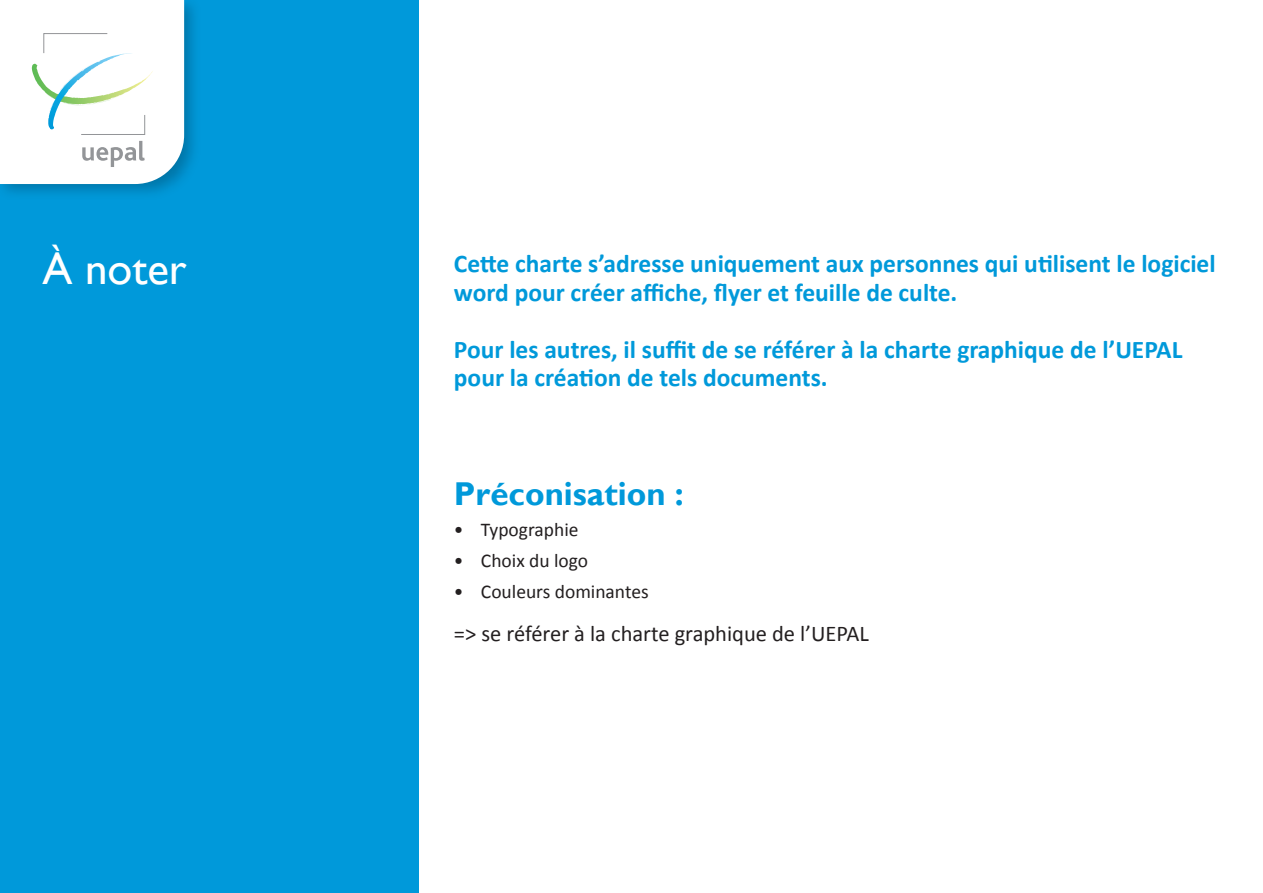
<style>
.page{position:relative;width:1263px;height:893px;background:#fff}
.page>*{position:absolute;margin:0;border:0;box-sizing:border-box;transform-origin:0 0}
.t1{font:45px "Gill Sans";color:#fff}
.t2{font:700 33px "Gill Sans";color:#0099da}
.t3{font:700 25.5px/28.5px "Calibri";color:#0099da}
.t4{font:22.5px "Calibri";color:#231f20}
.t5{font:19.5px "Calibri";color:#231f20}
</style>
<div class="page">
<div style="left:0;top:0;width:419px;height:893px;background:#0099da"></div>
<img style="left:3px;top:0;width:192px;height:194px">
<svg style="left:0;top:0;width:184px;height:184px;background:#f5f9f8"></svg>
<h1 class="t1" style="left:43px;top:243px;width:146px">À noter</h1>
<p class="t3" style="left:454px;top:249px;width:763px">Cette charte s’adresse uniquement aux personnes qui utilisent le logiciel word pour créer affiche, flyer et feuille de culte.</p>
<p class="t3" style="left:454px;top:335px;width:730px">Pour les autres, il suffit de se référer à la charte graphique de l’UEPAL pour la création de tels documents.</p>
<p class="t2" style="left:454px;top:474px;width:231px">Préconisation :</p>
<p class="t5" style="left:454px;top:517px;width:126px">• Typographie</p>
<p class="t5" style="left:454px;top:548px;width:136px">• Choix du logo</p>
<p class="t5" style="left:454px;top:579px;width:196px">• Couleurs dominantes</p>
<p class="t4" style="left:454px;top:619px;width:416px">=&gt; se référer à la charte graphique de l’UEPAL</p>
</div>
